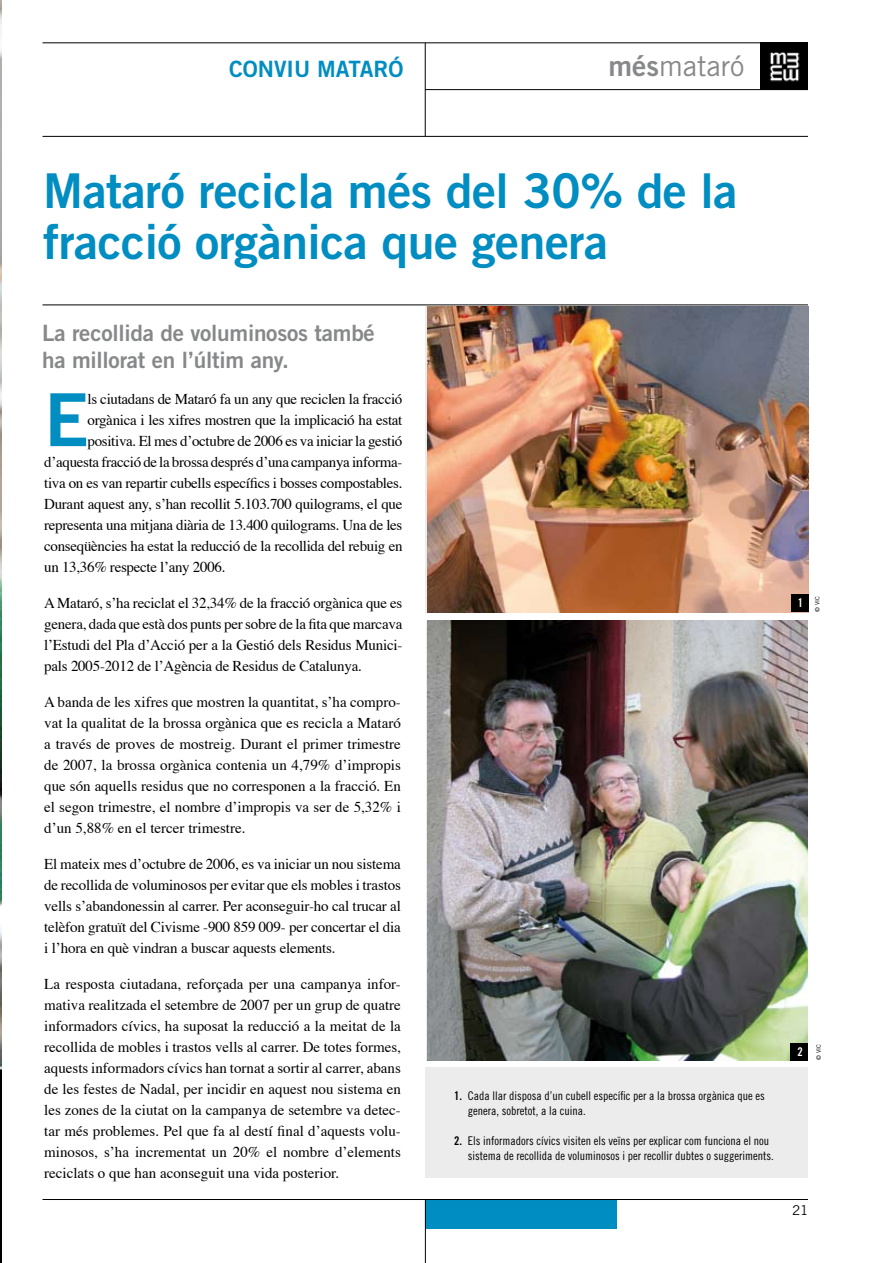
<style>
.page{position:relative;width:893px;height:1263px;background:#fff}
.page>*{position:absolute;margin:0;border:0;box-sizing:border-box;transform-origin:0 0}
.t1{font:73.2px "Trade Gothic Bold Two";color:#008dc2}
.t2{font:48px/51px "Trade Gothic Bold Two";letter-spacing:-.01em;color:#008dc2}
.t3{font:28.5px "Trade Gothic";color:#878889}
.t4{font:22.5px/27px "Trade Gothic Bold Two";letter-spacing:-.01em;color:#878889}
.t5{font:22.5px "Trade Gothic Bold Two";color:#008dc2}
.t6{font:15px/21px "Times";letter-spacing:-.02em;color:#000;text-align:justify}
.t7{font:13.5px "Trade Gothic";color:#000}
.t8{font:12px/15px "Trade Gothic Cond Eighteen";color:#000}
.t9{font:12px "Trade Gothic Bold Cond Twenty";color:#fff}
.t10{font:6px "Trade Gothic";color:#000}
.s1{font-family:"Trade Gothic Bold Two"}
.s2{font-family:"Trade Gothic Bold Cond Twenty"}
</style>
<div class="page">
<hr style="left:43px;top:305px;width:765px;height:1px;background:#000">
<hr style="left:43px;top:43px;width:765px;height:1px;background:#000">
<hr style="left:43px;top:136px;width:765px;height:1px;background:#000">
<hr style="left:425px;top:43px;width:1px;height:93px;background:#000">
<hr style="left:425px;top:89px;width:383px;height:1px;background:#000">
<img style="left:761px;top:44px;width:47px;height:45px">
<div style="left:425px;top:1199px;width:192px;height:30px;background:#008dc2"></div>
<hr style="left:425px;top:1199px;width:1px;height:64px;background:#000">
<hr style="left:43px;top:1199px;width:765px;height:1px;background:#000">
<img style="left:427px;top:621px;width:381px;height:439px">
<div style="left:425px;top:1067px;width:383px;height:111px;background:#ececed"></div>
<img style="left:427px;top:306px;width:381px;height:306px">
<div style="left:791px;top:1043px;width:17px;height:17px;background:#000"></div>
<div style="left:791px;top:595px;width:17px;height:17px;background:#000"></div>
<img style="left:0;top:0;width:1px;height:1263px">
<h3 class="t5" style="left:229px;top:55px;width:176px">CONVIU MATARÓ</h3>
<h3 class="t3" style="left:608px;top:49px;width:138px"><span class="s1">més</span>mataró</h3>
<h2 class="t2" style="left:43px;top:165px;width:696px">Mataró recicla més del 30% de la fracció orgànica que genera</h2>
<h3 class="t4" style="left:42px;top:319px;width:334px">La recollida de voluminosos també ha millorat en l’últim any.</h3>
<h1 class="t1" style="left:44px;top:375px;width:46px">E</h1>
<p class="t6" style="left:87px;top:387px;width:316px">ls ciutadans de Mataró fa un any que reciclen la fracció</p>
<p class="t6" style="left:87px;top:408px;width:316px">orgànica i les xifres mostren que la implicació ha estat</p>
<p class="t6" style="left:87px;top:429px;width:316px">positiva. El mes d’octubre de 2006 es va iniciar la gestió</p>
<p class="t6" style="left:44px;top:450px;width:360px">d’aquesta fracció de la brossa després d’una campanya informa-</p>
<p class="t6" style="left:44px;top:471px;width:360px">tiva on es van repartir cubells específics i bosses compostables.</p>
<p class="t6" style="left:44px;top:492px;width:360px">Durant aquest any, s’han recollit 5.103.700 quilograms, el que</p>
<p class="t6" style="left:44px;top:513px;width:360px">representa una mitjana diària de 13.400 quilograms. Una de les</p>
<p class="t6" style="left:44px;top:534px;width:360px">conseqüències ha estat la reducció de la recollida del rebuig en</p>
<p class="t6" style="left:44px;top:555px;width:183px">un 13,36% respecte l’any 2006.</p>
<p class="t6" style="left:44px;top:591px;width:360px">A Mataró, s’ha reciclat el 32,34% de la fracció orgànica que es genera, dada que està dos punts per sobre de la fita que marcava l’Estudi del Pla d’Acció per a la Gestió dels Residus Munici&shy;pals 2005-2012 de l’Agència de Residus de Catalunya.</p>
<p class="t6" style="left:44px;top:690px;width:358px">A banda de les xifres que mostren la quantitat, s’ha compro&shy;vat la qualitat de la brossa orgànica que es recicla a Mataró a través de proves de mostreig. Durant el primer trimestre de 2007, la brossa orgànica contenia un 4,79% d’impropis que són aquells residus que no corresponen a la fracció. En el segon trimestre, el nombre d’impropis va ser de 5,32% i d’un 5,88% en el tercer trimestre.</p>
<p class="t6" style="left:44px;top:852px;width:358px">El mateix mes d’octubre de 2006, es va iniciar un nou sistema de recollida de voluminosos per evitar que els mobles i trastos vells s’abandonessin al carrer. Per aconseguir-ho cal trucar al telèfon gratuït del Civisme -900 859 009- per concertar el dia i l’hora en què vindran a buscar aquests elements.</p>
<p class="t6" style="left:44px;top:972px;width:358px">La resposta ciutadana, reforçada per una campanya infor&shy;mativa realitzada el setembre de 2007 per un grup de quatre informadors cívics, ha suposat la reducció a la meitat de la recollida de mobles i trastos vells al carrer. De totes formes, aquests informadors cívics han tornat a sortir al carrer, abans de les festes de Nadal, per incidir en aquest nou sistema en les zones de la ciutat on la campanya de setembre va detec&shy;tar més problemes. Pel que fa al destí final d’aquests volu&shy;minosos, s’ha incrementat un 20% el nombre d’elements reciclats o que han aconseguit una vida posterior.</p>
<p class="t9" style="left:798px;top:596px;width:7px">1</p>
<p class="t10" style="left:814px;top:612px;width:17px;rotate:-90deg">© VIC</p>
<p class="t8" style="left:468px;top:1087px;width:299px;text-indent:-14px"><span class="s2">1.</span> Cada llar disposa d’un cubell específic per a la brossa orgànica que es genera, sobretot, a la cuina.</p>
<p class="t8" style="left:468px;top:1132px;width:307px;text-indent:-14px"><span class="s2">2.</span> Els informadors cívics visiten els veïns per explicar com funciona el nou sistema de recollida de voluminosos i per recollir dubtes o suggeriments.</p>
<p class="t9" style="left:797px;top:1044px;width:7px">2</p>
<p class="t10" style="left:815px;top:1059px;width:17px;rotate:-90deg">© VIC</p>
<p class="t7" style="left:792px;top:1202px;width:18px">21</p>
</div>
